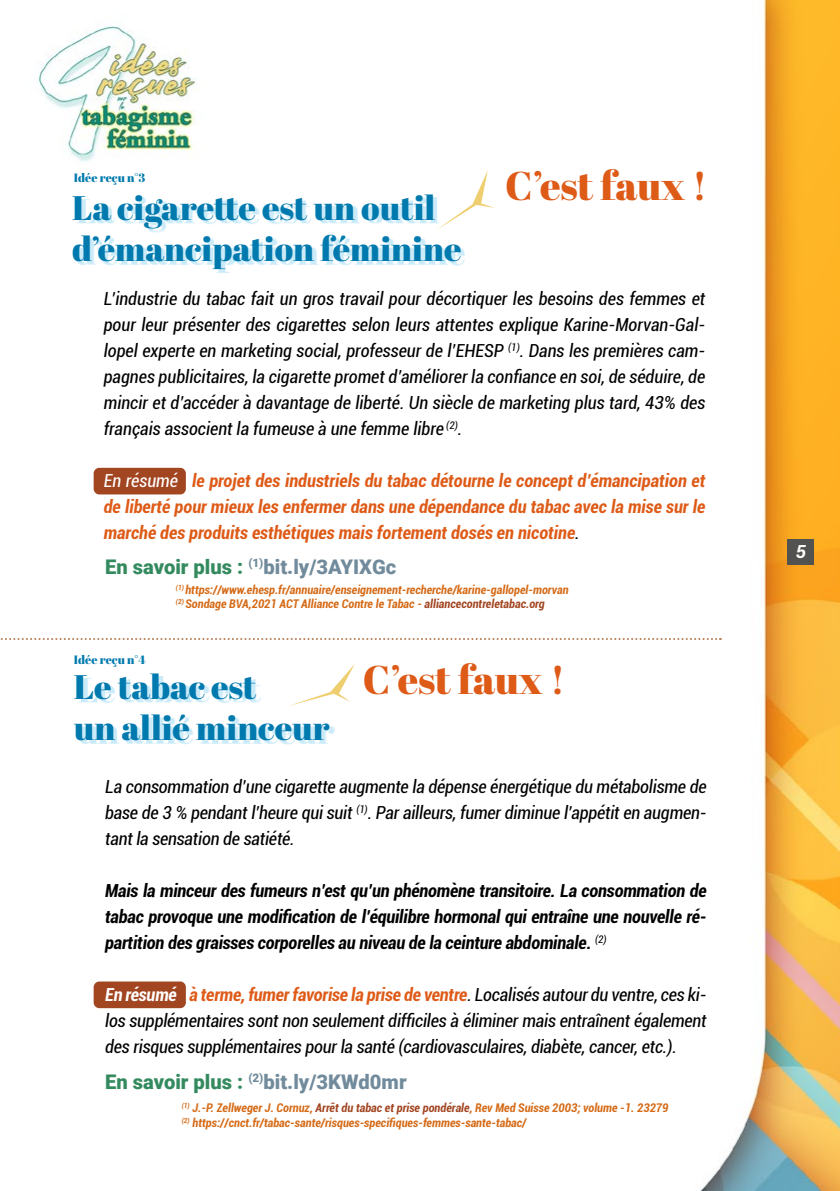
<style>
.page{position:relative;width:840px;height:1191px;background:#fff}
.page>*{position:absolute;margin:0;border:0;box-sizing:border-box;transform-origin:0 0}
.t1{font:40px "Abril Fatface";letter-spacing:-.01em;color:#de5a17}
.t2{font:34px/40.8px "Abril Fatface";color:#007aae}
.t3{font:900 20.2px "Roboto";color:#718b9c}
.t4{font:italic condensed 18px/26px "Roboto";letter-spacing:-.01em;color:#000;text-align:justify}
.t5{font:italic 700 condensed 18px/26px "Roboto";letter-spacing:-.01em;color:#000;text-align:justify}
.t6{font:italic 700 condensed 18px/26px "Roboto";color:#de5a17;text-align:justify}
.t7{font:italic 700 18px "Roboto";color:#fff}
.t8{font:italic 700 condensed 12px/14.4px "Roboto";color:#d56a16}
.t9{font:12px "Abril Fatface";color:#007aae}
.s1{font-weight:400;color:#fff}
.s2{font-weight:400;color:#000}
.s3{color:#348a5f}
.s4{color:#a24521}
.s5{font-weight:700;color:#fff}
.s6{font-weight:700;color:#de5a17}
</style>
<div class="page">
<img style="left:38px;top:0;width:801px;height:1191px">
<div style="left:94px;top:981px;width:92px;height:27px;background:#a24521;border-radius:6px"></div>
<div style="left:78px;top:677px;width:256px;height:68px;background:#009fe3;opacity:.21"></div>
<svg style="left:288px;top:664px;width:67px;height:42px"></svg>
<svg style="left:0;top:638px;width:720px;height:2px"></svg>
<div style="left:76px;top:198px;width:388px;height:75px;background:#009fe3;opacity:.21"></div>
<div style="left:94px;top:468px;width:92px;height:26px;background:#a24521;border-radius:6px"></div>
<svg style="left:436px;top:170px;width:58px;height:60px"></svg>
<div style="left:787px;top:539px;width:27px;height:25px;background:#525251"></div>
<p class="t9" style="left:74px;top:170px;width:73px">Idée reçu n°3</p>
<h2 class="t2" style="left:72px;top:186px;width:391px">La cigarette est un outil d’émancipation féminine</h2>
<h1 class="t1" style="left:505px;top:158px;width:203px">C’est faux !</h1>
<p class="t4" style="left:104px;top:285px;width:602px">L’industrie du tabac fait un gros travail pour décortiquer les besoins des femmes et pour leur présenter des cigarettes selon leurs attentes explique Karine-Morvan-Gal&shy;lopel experte en marketing social, professeur de l’EHESP <sup>(1)</sup>. Dans les premières cam&shy;pagnes publicitaires, la cigarette promet d’améliorer la confiance en soi, de séduire, de mincir et d’accéder à davantage de liberté. Un siècle de marketing plus tard, 43% des français associent la fumeuse à une femme libre <sup>(2)</sup>.</p>
<p class="t6" style="left:104px;top:467px;width:602px"><span class="s1">En résumé</span> le projet des industriels du tabac détourne le concept d’émancipation et de liberté pour mieux les enfermer dans une dépendance du tabac avec la mise sur le marché des produits esthétiques mais fortement dosés en nicotine<span class="s2">.</span></p>
<p class="t3" style="left:105px;top:552px;width:292px"><span class="s3">En savoir plus :</span> <sup>(1)</sup>bit.ly/3AYIXGc</p>
<p class="t8" style="left:176px;top:582px;width:394px"><sup>(1)</sup> https://www.ehesp.fr/annuaire/enseignement-recherche/karine-gallopel-morvan <sup>(2)</sup> Sondage BVA,2021 ACT Alliance Contre le Tabac - <span class="s4">alliancecontreletabac.org</span></p>
<p class="t9" style="left:74px;top:652px;width:73px">Idée reçu n°4</p>
<h2 class="t2" style="left:74px;top:665px;width:257px">Le tabac est<br>un allié minceur</h2>
<h1 class="t1" style="left:363px;top:652px;width:203px">C’est faux !</h1>
<p class="t4" style="left:105px;top:772px;width:602px">La consommation d’une cigarette augmente la dépense énergétique du métabolisme de base de 3 % pendant l’heure qui suit <sup>(1)</sup>. Par ailleurs, fumer diminue l’appétit en augmen&shy;tant la sensation de satiété.</p>
<p class="t5" style="left:105px;top:876px;width:602px">Mais la minceur des fumeurs n’est qu’un phénomène transitoire. La consommation de tabac provoque une modification de l’équilibre hormonal qui entraîne une nouvelle ré&shy;partition des graisses corporelles au niveau de la ceinture abdominale. <sup>(2)</sup></p>
<p class="t4" style="left:105px;top:980px;width:602px"><span class="s5">En résumé</span> <span class="s6">à terme, fumer favorise la prise de ventre</span>. Localisés autour du ventre, ces ki&shy;los supplémentaires sont non seulement difficiles à éliminer mais entraînent également des risques supplémentaires pour la santé (cardiovasculaires, diabète, cancer, etc.).</p>
<p class="t3" style="left:105px;top:1067px;width:303px"><span class="s3">En savoir plus :</span> <sup>(2)</sup>bit.ly/3KWd0mr</p>
<p class="t8" style="left:182px;top:1100px;width:488px"><sup>(1)</sup> J.-P. Zellweger J. Cornuz, <span class="s4">Arrêt du tabac et prise pondérale</span>, Rev Med Suisse 2003; volume -1. 23279 <sup>(2)</sup> https://cnct.fr/tabac-sante/risques-specifiques-femmes-sante-tabac/</p>
<p class="t7" style="left:795px;top:539px;width:12px">5</p>
</div>
